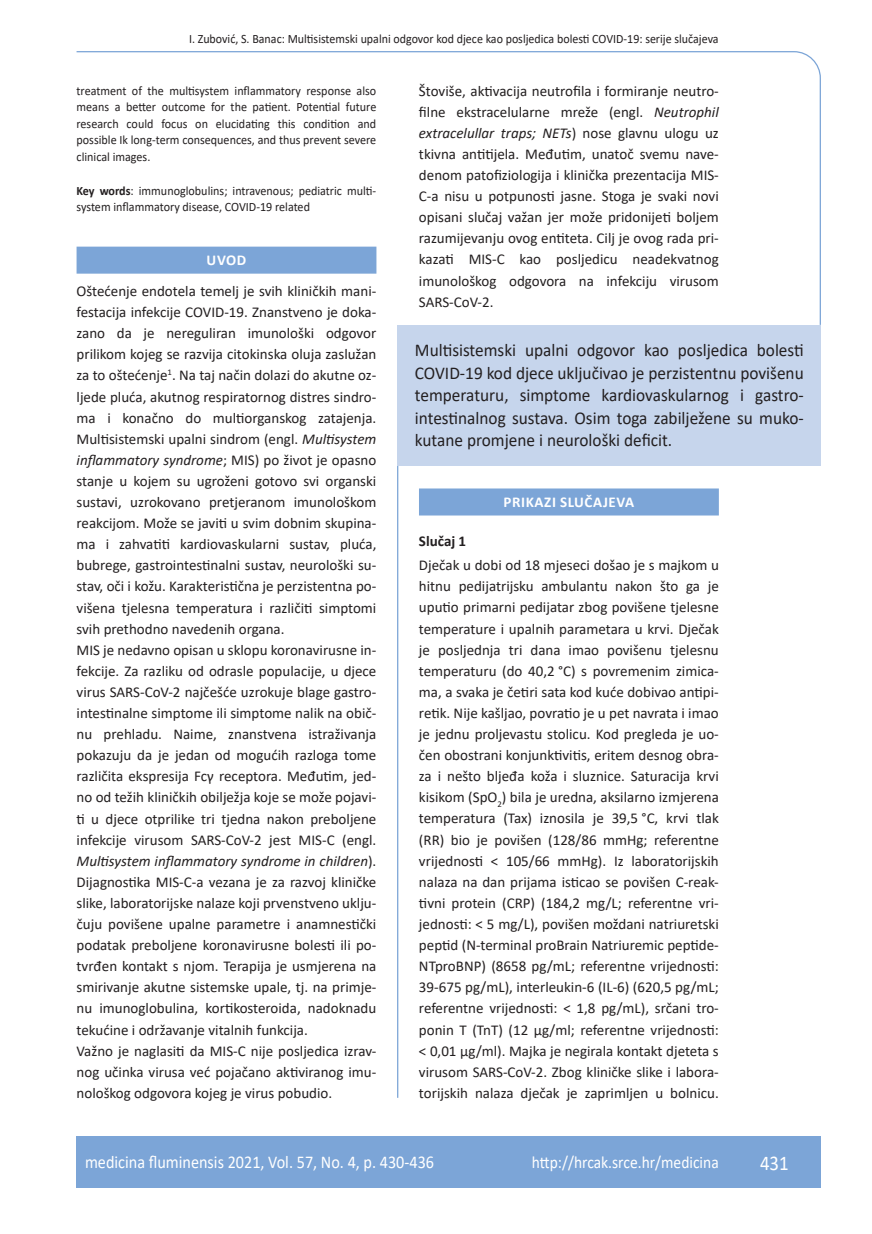
<style>
.page{position:relative;width:872px;height:1234px;background:#fff}
.page>*{position:absolute;margin:0;border:0;box-sizing:border-box;transform-origin:0 0}
.t1{font:21px "Calibri";color:#fff;scale:.9 1}
.anterfile{font:18px/22.5px "Calibri";color:#231f20;text-align:justify;scale:.96 1}
.t2{font:18px "Calibri";color:#fff;scale:.9 1}
.t3{font:17.25px "Calibri";color:#fff;scale:.9 1}
.osnovni_tekst{font:15px/21.1px "Calibri";color:#231f20;text-align:justify}
.naslov_ruler{font:700 15px "Calibri";letter-spacing:.04em;color:#fff}
.podnaslov{font:700 15px "Calibri";color:#231f20}
.summary{font:12.75px/16.6px "Calibri";color:#231f20;text-align:justify;scale:.95 1}
.glava{font:12.75px "Calibri";color:#231f20;scale:.94 1}
.key_words{font:12.75px/16.6px "Calibri";color:#231f20;scale:.95 1}
.s1{font-weight:700}
.s2{font-style:italic}
</style>
<div class="page">
<svg style="left:76px;top:51px;width:745px;height:275px"></svg>
<hr style="left:397px;top:465px;width:1px;height:632px;background:#7ca5d7">
<div style="left:77px;top:1135px;width:744px;height:51px;background:#7ca5d7"></div>
<div style="left:77px;top:246px;width:299px;height:27px;background:#7ca5d7"></div>
<div style="left:398px;top:325px;width:423px;height:140px;background:#c6d5ec"></div>
<div style="left:419px;top:488px;width:300px;height:27px;background:#7ca5d7"></div>
<p class="glava" style="left:189px;top:29px;width:565px">I. Zubović, S. Banac: Multisistemski upalni odgovor kod djece kao posljedica bolesti COVID-19: serije slučajeva</p>
<p class="summary" style="left:77px;top:82px;width:317px">treatment of the multisystem inflammatory response also means a better outcome for the patient. Potential future research could focus on elucidating this condition and possible Ik long-term consequences, and thus prevent severe clinical images.</p>
<p class="key_words" style="left:77px;top:182px;width:316px"><span class="s1">Key words</span>: immunoglobulins; intravenous; pediatric multi&shy;system inflammatory disease, COVID-19 related</p>
<p class="naslov_ruler" style="left:207px;top:250px;width:41px">UVOD</p>
<p class="osnovni_tekst" style="left:77px;top:280px;width:301px">Oštećenje endotela temelj je svih kliničkih mani&shy;festacija infekcije COVID-19. Znanstveno je doka&shy;zano da je nereguliran imunološki odgovor prilikom kojeg se razvija citokinska oluja zaslužan za to oštećenje<sup>1</sup>. Na taj način dolazi do akutne oz&shy;ljede pluća, akutnog respiratornog distres sindro&shy;ma i konačno do multiorganskog zatajenja.<br>Multisistemski upalni sindrom (engl. <span class="s2">Multisystem inflammatory syndrome</span>; MIS) po život je opasno stanje u kojem su ugroženi gotovo svi organski sustavi, uzrokovano pretjeranom imunološkom reakcijom. Može se javiti u svim dobnim skupina&shy;ma i zahvatiti kardiovaskularni sustav, pluća, bubrege, gastrointestinalni sustav, neurološki su&shy;stav, oči i kožu. Karakteristična je perzistentna po&shy;višena tjelesna temperatura i različiti simptomi svih prethodno navedenih organa.</p>
<p class="osnovni_tekst" style="left:77px;top:638px;width:301px">MIS je nedavno opisan u sklopu koronavirusne in&shy;fekcije. Za razliku od odrasle populacije, u djece virus SARS-CoV-2 najčešće uzrokuje blage gastro&shy;intestinalne simptome ili simptome nalik na obič&shy;nu prehladu. Naime, znanstvena istraživanja pokazuju da je jedan od mogućih razloga tome različita ekspresija Fcγ receptora. Međutim, jed&shy;no od težih kliničkih obilježja koje se može pojavi&shy;ti u djece otprilike tri tjedna nakon preboljene infekcije virusom SARS-CoV-2 jest MIS-C (engl.<br><span class="s2">Multisystem inflammatory syndrome in children</span>).<br>Dijagnostika MIS-C-a vezana je za razvoj kliničke slike, laboratorijske nalaze koji prvenstveno uklju&shy;čuju povišene upalne parametre i anamnestički podatak preboljene koronavirusne bolesti ili po&shy;tvrđen kontakt s njom. Terapija je usmjerena na smirivanje akutne sistemske upale, tj. na primje&shy;nu imunoglobulina, kortikosteroida, nadoknadu tekućine i održavanje vitalnih funkcija.</p>
<p class="osnovni_tekst" style="left:77px;top:1039px;width:301px">Važno je naglasiti da MIS-C nije posljedica izrav&shy;nog učinka virusa već pojačano aktiviranog imu&shy;nološkog odgovora kojeg je virus pobudio.</p>
<p class="osnovni_tekst" style="left:419px;top:80px;width:301px">Štoviše, aktivacija neutrofila i formiranje neutro&shy;filne ekstracelularne mreže (engl. <span class="s2">Neutrophil extracelullar traps; NETs</span>) nose glavnu ulogu uz tkivna antitijela. Međutim, unatoč svemu nave&shy;denom patofiziologija i klinička prezentacija MIS-C-a nisu u potpunosti jasne. Stoga je svaki novi opisani slučaj važan jer može pridonijeti boljem razumijevanju ovog entiteta. Cilj je ovog rada pri&shy;kazati MIS-C kao posljedicu neadekvatnog imunološkog odgovora na infekciju virusom SARS-CoV-2.</p>
<p class="anterfile" style="left:415px;top:338px;width:406px">Multisistemski upalni odgovor kao posljedica bolesti COVID-19 kod djece uključivao je perzistentnu povišenu temperaturu, simptome kardiovaskularnog i gastro&shy;intestinalnog sustava. Osim toga zabilježene su muko&shy;kutane promjene i neurološki deficit.</p>
<p class="naslov_ruler" style="left:503px;top:491px;width:132px">PRIKAZI SLUČAJEVA</p>
<p class="podnaslov" style="left:419px;top:530px;width:49px">Slučaj 1</p>
<p class="osnovni_tekst" style="left:419px;top:554px;width:301px">Dječak u dobi od 18 mjeseci došao je s majkom u hitnu pedijatrijsku ambulantu nakon što ga je uputio primarni pedijatar zbog povišene tjelesne temperature i upalnih parametara u krvi. Dječak je posljednja tri dana imao povišenu tjelesnu temperaturu (do 40,2 °C) s povremenim zimica&shy;ma, a svaka je četiri sata kod kuće dobivao antipi&shy;retik. Nije kašljao, povratio je u pet navrata i imao je jednu proljevastu stolicu. Kod pregleda je uo&shy;čen obostrani konjunktivitis, eritem desnog obra&shy;za i nešto bljeđa koža i sluznice. Saturacija krvi kisikom (SpO<sub>2</sub>) bila je uredna, aksilarno izmjerena temperatura (Tax) iznosila je 39,5 °C, krvi tlak (RR) bio je povišen (128/86 mmHg; referentne vrijednosti &lt; 105/66 mmHg). Iz laboratorijskih nalaza na dan prijama isticao se povišen C-reak&shy;tivni protein (CRP) (184,2 mg/L; referentne vri&shy;jednosti: &lt; 5 mg/L), povišen moždani natriuretski peptid (N-terminal proBrain Natriuremic peptide-NTproBNP) (8658 pg/mL; referentne vrijednosti:<br>39-675 pg/mL), interleukin-6 (IL-6) (620,5 pg/mL; referentne vrijednosti: &lt; 1,8 pg/mL), srčani tro&shy;ponin T (TnT) (12 μg/ml; referentne vrijednosti: &lt; 0,01 μg/ml). Majka je negirala kontakt djeteta s virusom SARS-CoV-2. Zbog kliničke slike i labora&shy;torijskih nalaza dječak je zaprimljen u bolnicu.</p>
<p class="t2" style="left:85px;top:1149px;width:389px">medicina fluminensis 2021, Vol. 57, No. 4, p. 430-436</p>
<p class="t3" style="left:532px;top:1150px;width:209px">http://hrcak.srce.hr/medicina</p>
<p class="t1" style="left:760px;top:1147px;width:33px">431</p>
</div>
